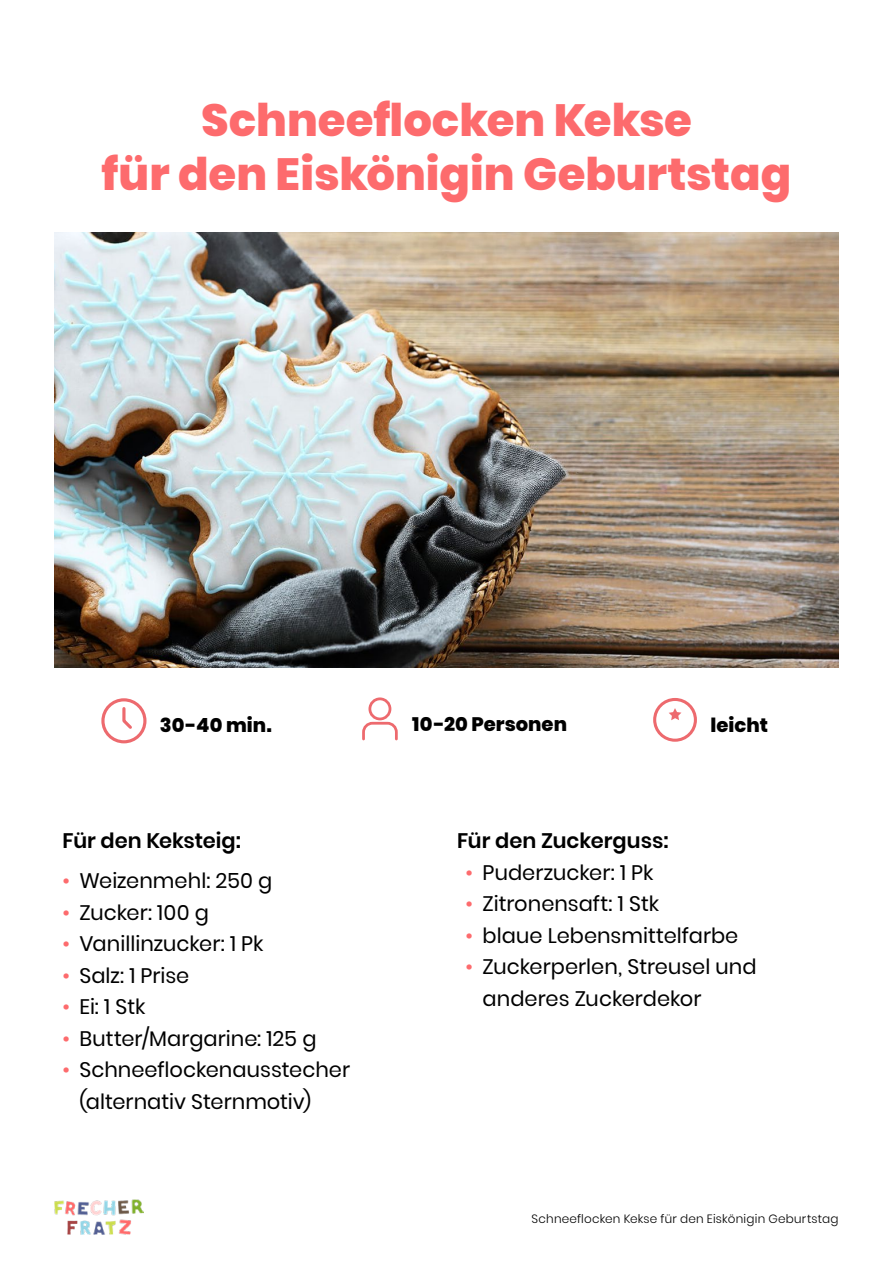
<style>
.page{position:relative;width:893px;height:1263px;background:#fff}
.page>*{position:absolute;margin:0;border:0;box-sizing:border-box;transform-origin:0 0}
.t1{font:800 45px/54px "Poppins";color:#fd6b6d;text-align:center}
.t2{font:21px/31.5px "Poppins";color:#000}
.t3{font:600 21px "Poppins";color:#000}
.t4{font:800 19.5px "Poppins";color:#000}
.t5{font:300 12px "Poppins";letter-spacing:.02em;color:#000}
.s1{color:#fd6b6d}
</style>
<div class="page">
<img style="left:54px;top:1199px;width:90px;height:35px">
<img style="left:54px;top:233px;width:785px;height:435px">
<div style="left:101px;top:698px;width:45px;height:45px;border:3px solid #ed6a6e;border-radius:50%"></div>
<svg style="left:122px;top:707px;width:10px;height:22px"></svg>
<div style="left:368px;top:697px;width:23px;height:23px;border:3px solid #ed6a6e;border-radius:50%"></div>
<svg style="left:362px;top:720px;width:36px;height:21px"></svg>
<div style="left:653px;top:698px;width:44px;height:44px;border:3px solid #ed6a6e;border-radius:50%"></div>
<svg style="left:669px;top:708px;width:12px;height:12px"></svg>
<h1 class="t1" style="left:102px;top:94px;width:691px">Schneeflocken Kekse<br>für den Eiskönigin Geburtstag</h1>
<p class="t4" style="left:160px;top:713px;width:113px">30-40 min.</p>
<p class="t4" style="left:412px;top:712px;width:156px">10-20 Personen</p>
<p class="t4" style="left:710px;top:713px;width:59px">leicht</p>
<p class="t3" style="left:63px;top:828px;width:180px">Für den Keksteig:</p>
<p class="t2" style="left:63px;top:865px;width:211px"><span class="s1">•</span> Weizenmehl: 250 g</p>
<p class="t2" style="left:63px;top:897px;width:148px"><span class="s1">•</span> Zucker: 100 g</p>
<p class="t2" style="left:63px;top:928px;width:203px"><span class="s1">•</span> Vanillinzucker: 1 Pk</p>
<p class="t2" style="left:63px;top:960px;width:128px"><span class="s1">•</span> Salz: 1 Prise</p>
<p class="t2" style="left:63px;top:991px;width:84px"><span class="s1">•</span> Ei: 1 Stk</p>
<p class="t2" style="left:63px;top:1023px;width:255px"><span class="s1">•</span> Butter/Margarine: 125 g</p>
<p class="t2" style="left:80px;top:1054px;width:272px;text-indent:-17px"><span class="s1">•</span> Schneeflockenausstecher (alternativ Sternmotiv)</p>
<p class="t3" style="left:457px;top:828px;width:213px">Für den Zuckerguss:</p>
<p class="t2" style="left:466px;top:857px;width:189px"><span class="s1">•</span> Puderzucker: 1 Pk</p>
<p class="t2" style="left:466px;top:888px;width:195px"><span class="s1">•</span> Zitronensaft: 1 Stk</p>
<p class="t2" style="left:466px;top:920px;width:274px"><span class="s1">•</span> blaue Lebensmittelfarbe</p>
<p class="t2" style="left:483px;top:951px;width:275px;text-indent:-17px"><span class="s1">•</span> Zuckerperlen, Streusel und anderes Zuckerdekor</p>
<p class="t5" style="left:531px;top:1211px;width:308px">Schneeflocken Kekse für den Eiskönigin Geburtstag</p>
</div>
